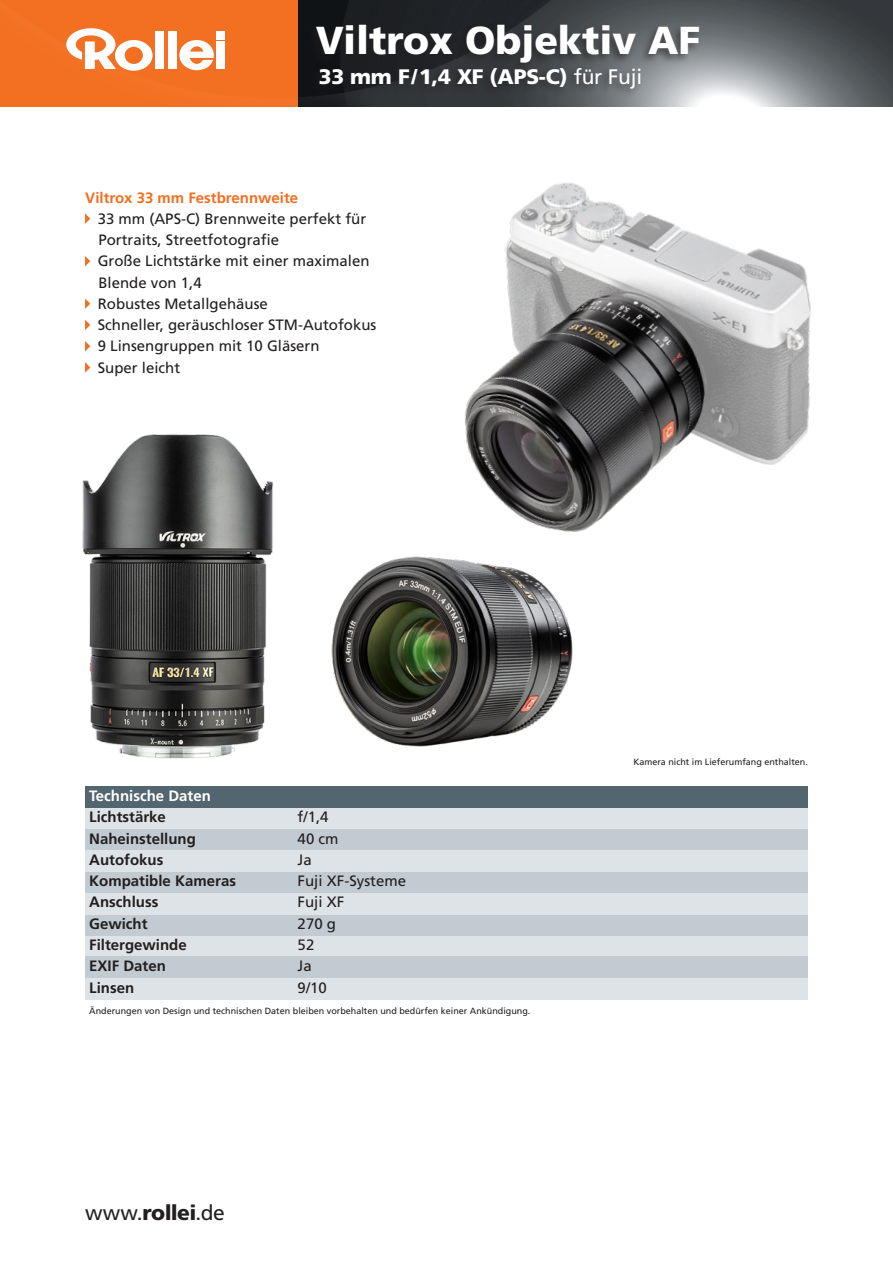
<style>
.page{position:relative;width:893px;height:1263px;background:#fff}
.page>*{position:absolute;margin:0;border:0;box-sizing:border-box;transform-origin:0 0}
.t1{font:900 39px "Frutiger LT";color:#fff}
.t2{font:900 21px "Frutiger LT";letter-spacing:-.01em;color:#fff}
.t3{font:21px "Frutiger LT";color:#231f20}
.t4{font:15px/21.3px "Frutiger LT";color:#231f20}
.t5{font:700 15px "Frutiger LT";color:#231f20}
.t6{font:700 15px "Frutiger LT";color:#f36e21}
._020_bold{font:700 15px "Frutiger LT";color:#fff}
.t7{font:9px "Frutiger LT";color:#231f20}
.s1{font-weight:400}
.s2{font-weight:900}
</style>
<div class="page">
<div style="left:85px;top:787px;width:723px;height:21px;background:#53656e"></div>
<div style="left:85px;top:935px;width:723px;height:22px;background:#dee3e7"></div>
<div style="left:85px;top:978px;width:723px;height:21px;background:#dee3e7"></div>
<div style="left:85px;top:914px;width:723px;height:21px;background:#c2cbd1"></div>
<div style="left:85px;top:957px;width:723px;height:21px;background:#c2cbd1"></div>
<div style="left:85px;top:893px;width:723px;height:21px;background:#dee3e7"></div>
<div style="left:85px;top:808px;width:723px;height:21px;background:#dee3e7"></div>
<div style="left:85px;top:829px;width:723px;height:21px;background:#c2cbd1"></div>
<div style="left:85px;top:872px;width:723px;height:21px;background:#c2cbd1"></div>
<div style="left:85px;top:850px;width:723px;height:22px;background:#dee3e7"></div>
<img style="left:298px;top:0;width:595px;height:106px">
<div style="left:0;top:0;width:298px;height:106px;background:#f36f21"></div>
<svg style="left:179px;top:40px;width:35px;height:30px"></svg>
<div style="left:155px;top:32px;width:9px;height:37px;background:#fff"></div>
<div style="left:168px;top:32px;width:8px;height:37px;background:#fff"></div>
<div style="left:216px;top:32px;width:9px;height:8px;background:#fff"></div>
<div style="left:216px;top:41px;width:9px;height:28px;background:#fff"></div>
<svg style="left:66px;top:28px;width:87px;height:43px"></svg>
<img style="left:464px;top:182px;width:347px;height:349px">
<img style="left:82px;top:434px;width:191px;height:325px">
<img style="left:331px;top:521px;width:249px;height:226px">
<svg style="left:85px;top:213px;width:5px;height:11px"></svg>
<svg style="left:85px;top:256px;width:5px;height:10px"></svg>
<svg style="left:85px;top:298px;width:5px;height:11px"></svg>
<svg style="left:85px;top:320px;width:5px;height:10px"></svg>
<svg style="left:85px;top:341px;width:5px;height:10px"></svg>
<svg style="left:85px;top:362px;width:5px;height:11px"></svg>
<div style="left:306px;top:22px;width:396px;height:77px;background:#231f20;opacity:.6"></div>
<p class="t1" style="left:316px;top:16px;width:386px">Viltrox Objektiv AF</p>
<p class="t2" style="left:319px;top:64px;width:325px">33 mm F/1,4 XF (APS-C) <span class="s1">für Fuji</span></p>
<p class="t6" style="left:85px;top:189px;width:215px">Viltrox 33 mm Festbrennweite</p>
<p class="t4" style="left:98px;top:208px;width:270px">33 mm (APS-C) Brennweite perfekt für<br>Portraits, Streetfotografie</p>
<p class="t4" style="left:98px;top:251px;width:273px">Große Lichtstärke mit einer maximalen<br>Blende von 1,4</p>
<p class="t4" style="left:98px;top:293px;width:172px">Robustes Metallgehäuse</p>
<p class="t4" style="left:98px;top:314px;width:280px">Schneller, geräuschloser STM-Autofokus</p>
<p class="t4" style="left:98px;top:336px;width:223px">9 Linsengruppen mit 10 Gläsern</p>
<p class="t4" style="left:98px;top:357px;width:84px">Super leicht</p>
<p class="_020_bold" style="left:89px;top:787px;width:123px">Technische Daten</p>
<p class="t5" style="left:89px;top:808px;width:78px">Lichtstärke</p>
<p class="t4" style="left:298px;top:807px;width:32px">f/1,4</p>
<p class="t5" style="left:89px;top:830px;width:108px">Naheinstellung</p>
<p class="t4" style="left:298px;top:828px;width:42px">40 cm</p>
<p class="t5" style="left:89px;top:851px;width:76px">Autofokus</p>
<p class="t4" style="left:298px;top:849px;width:16px">Ja</p>
<p class="t5" style="left:89px;top:872px;width:148px">Kompatible Kameras</p>
<p class="t4" style="left:298px;top:870px;width:110px">Fuji XF-Systeme</p>
<p class="t5" style="left:89px;top:893px;width:71px">Anschluss</p>
<p class="t4" style="left:298px;top:892px;width:48px">Fuji XF</p>
<p class="t5" style="left:89px;top:915px;width:60px">Gewicht</p>
<p class="t4" style="left:298px;top:913px;width:40px">270 g</p>
<p class="t5" style="left:89px;top:936px;width:99px">Filtergewinde</p>
<p class="t4" style="left:298px;top:934px;width:18px">52</p>
<p class="t5" style="left:89px;top:957px;width:78px">EXIF Daten</p>
<p class="t4" style="left:298px;top:955px;width:16px">Ja</p>
<p class="t5" style="left:89px;top:978px;width:47px">Linsen</p>
<p class="t4" style="left:298px;top:977px;width:31px">9/10</p>
<p class="t7" style="left:89px;top:1005px;width:443px">Änderungen von Design und technischen Daten bleiben vorbehalten und bedürfen keiner Ankündigung.</p>
<p class="t3" style="left:85px;top:1201px;width:141px">www.<span class="s2">rollei</span>.de</p>
<p class="t7" style="left:633px;top:757px;width:176px">Kamera nicht im Lieferumfang enthalten.</p>
</div>
